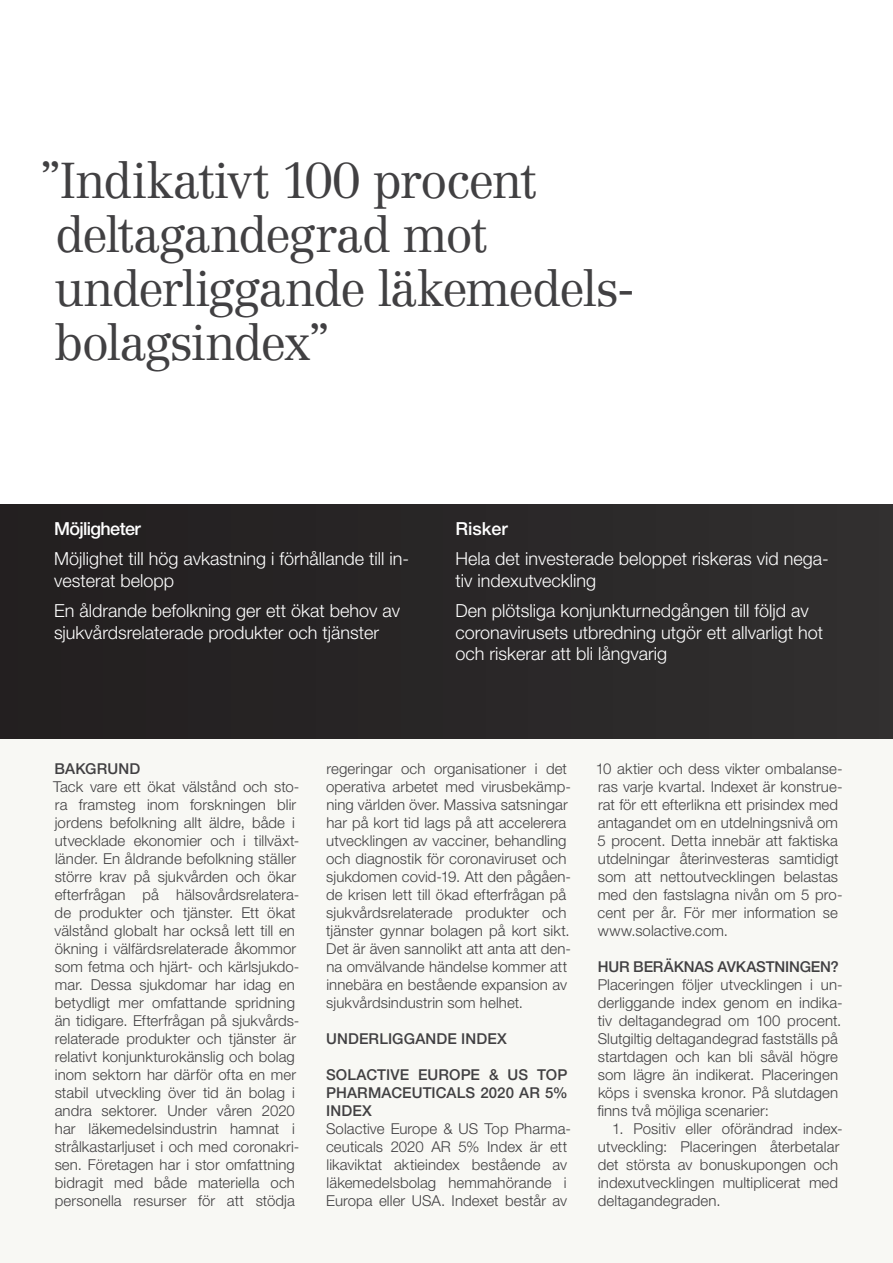
<style>
.page{position:relative;width:893px;height:1263px;background:#fff}
.page>*{position:absolute;margin:0;border:0;box-sizing:border-box;transform-origin:0 0}
.t1{font:300 49.5px/54px "Centennial LT Std";letter-spacing:-.035em;color:#414042}
.t2{font:300 18px/21.6px "Helvetica Neue LT Std";color:#fff}
.t3{font:500 18px "Helvetica Neue LT Std";letter-spacing:-.035em;color:#fff}
.t4{font:300 15px/18px "Helvetica Neue LT Std";letter-spacing:.005em;color:#414042}
.t5{font:500 15px/18px "Helvetica Neue LT Std";letter-spacing:.005em;color:#414042;text-align:justify}
</style>
<div class="page">
<div style="left:0;top:730px;width:893px;height:533px;background:#f8f8f4"></div>
<div style="left:0;top:504px;width:893px;height:234px;background:#292627"></div>
<h1 class="t1" style="left:39px;top:154px;width:597px">”Indikativt 100 procent deltagandegrad mot underliggande läkemedels&shy;bolagsindex”</h1>
<p class="t3" style="left:54px;top:518px;width:88px">Möjligheter</p>
<p class="t2" style="left:54px;top:548px;width:357px">Möjlighet till hög avkastning i förhållande till in&shy;vesterat belopp</p>
<p class="t2" style="left:54px;top:599px;width:348px">En åldrande befolkning ger ett ökat behov av sjukvårdsrelaterade produkter och tjänster</p>
<p class="t3" style="left:455px;top:518px;width:54px">Risker</p>
<p class="t2" style="left:455px;top:548px;width:375px">Hela det investerade beloppet riskeras vid nega&shy;tiv indexutveckling</p>
<p class="t2" style="left:455px;top:599px;width:369px">Den plötsliga konjunkturnedgången till följd av coronavirusets utbredning utgör ett allvarligt hot och riskerar att bli långvarig</p>
<p class="t5" style="left:55px;top:760px;width:87px">BAKGRUND</p>
<p class="t4" style="left:53px;top:777px;width:248px">Tack vare ett ökat välstånd och sto&shy;ra framsteg inom forskningen blir jordens befolkning allt äldre, både i utvecklade ekonomier och i tillväxt&shy;länder. En åldrande befolkning ställer större krav på sjukvården och ökar efterfrågan på hälsovårdsrelatera&shy;de produkter och tjänster. Ett ökat välstånd globalt har också lett till en ökning i välfärdsrelaterade åkommor som fetma och hjärt- och kärlsjukdo&shy;mar. Dessa sjukdomar har idag en betydligt mer omfattande spridning än tidigare. Efterfrågan på sjukvårds&shy;relaterade produkter och tjänster är relativt konjunkturokänslig och bolag inom sektorn har därför ofta en mer stabil utveckling över tid än bolag i andra sektorer. Under våren 2020 har läkemedelsindustrin hamnat i strålkastarljuset i och med coronakri&shy;sen. Företagen har i stor omfattning bidragit med både materiella och personella resurser för att stödja</p>
<p class="t4" style="left:326px;top:759px;width:247px">regeringar och organisationer i det operativa arbetet med virusbekämp&shy;ning världen över. Massiva satsningar har på kort tid lags på att accelerera utvecklingen av vacciner, behandling och diagnostik för coronaviruset och sjukdomen covid-19. Att den pågåen&shy;de krisen lett till ökad efterfrågan på sjukvårdsrelaterade produkter och tjänster gynnar bolagen på kort sikt.<br>Det är även sannolikt att anta att den&shy;na omvälvande händelse kommer att innebära en bestående expansion av sjukvårdsindustrin som helhet.</p>
<p class="t5" style="left:326px;top:1030px;width:182px">UNDERLIGGANDE INDEX</p>
<p class="t5" style="left:326px;top:1066px;width:243px">SOLACTIVE EUROPE &amp; US TOP PHARMACEUTICALS 2020 AR 5% INDEX</p>
<p class="t4" style="left:326px;top:1119px;width:247px">Solactive Europe &amp; US Top Pharma&shy;ceuticals 2020 AR 5% Index är ett likaviktat aktieindex bestående av läkemedelsbolag hemmahörande i Europa eller USA. Indexet består av</p>
<p class="t4" style="left:596px;top:759px;width:248px">10 aktier och dess vikter ombalanse&shy;ras varje kvartal. Indexet är konstrue&shy;rat för ett efterlikna ett prisindex med antagandet om en utdelningsnivå om 5 procent. Detta innebär att faktiska utdelningar återinvesteras samtidigt som att nettoutvecklingen belastas med den fastslagna nivån om 5 pro&shy;cent per år. För mer information se www.solactive.com.</p>
<p class="t5" style="left:598px;top:958px;width:243px">HUR BERÄKNAS AVKASTNINGEN?</p>
<p class="t4" style="left:597px;top:975px;width:247px">Placeringen följer utvecklingen i un&shy;derliggande index genom en indika&shy;tiv deltagandegrad om 100 procent.<br>Slutgiltig deltagandegrad fastställs på startdagen och kan bli såväl högre som lägre än indikerat. Placeringen köps i svenska kronor. På slutdagen finns två möjliga scenarier:</p>
<p class="t4" style="left:598px;top:1119px;width:246px;text-indent:14px">1. Positiv eller oförändrad index&shy;utveckling: Placeringen återbetalar det största av bonuskupongen och indexutvecklingen multiplicerat med deltagandegraden.</p>
</div>
